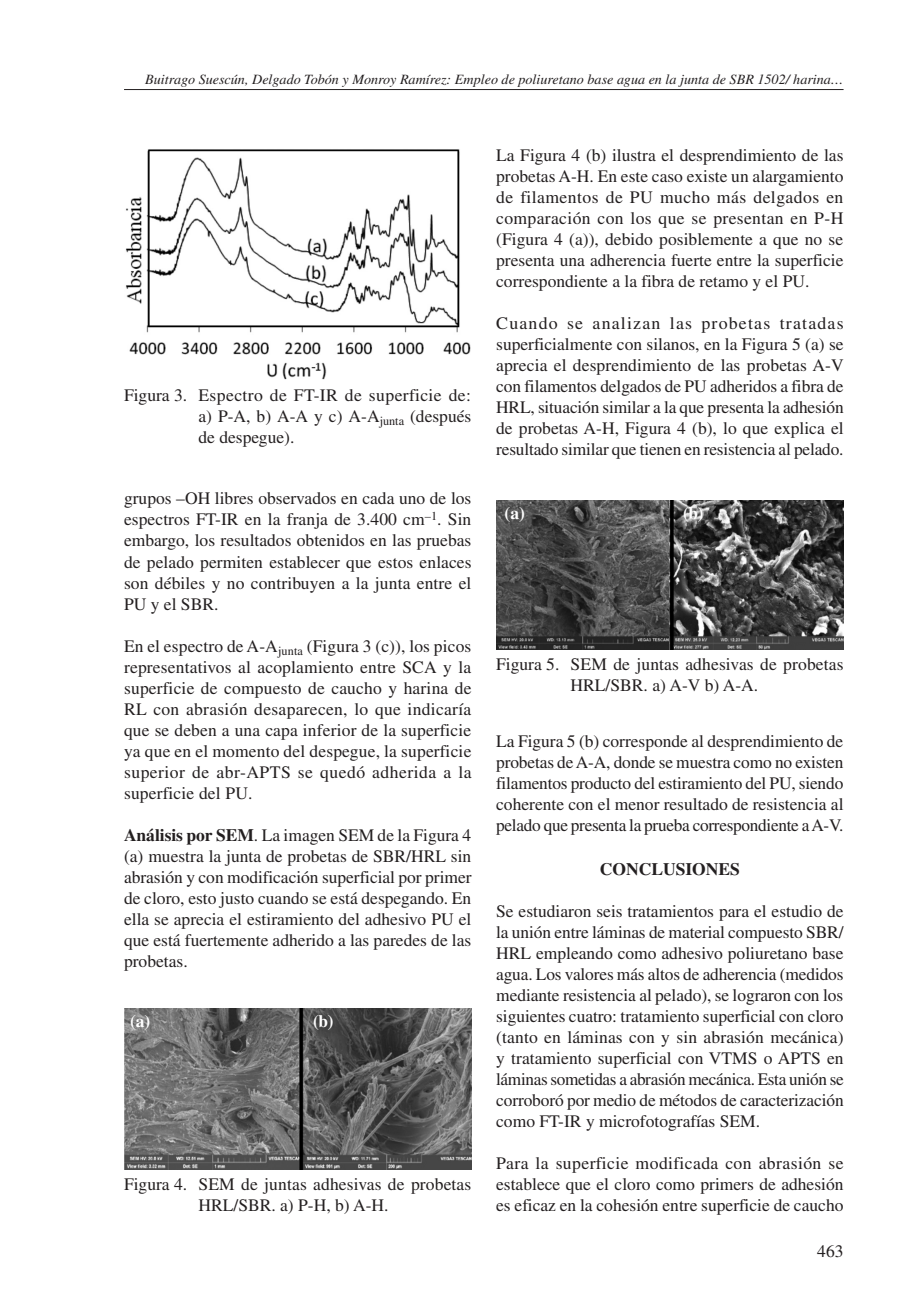
<style>
.page{position:relative;width:918px;height:1315px;background:#fff}
.page>*{position:absolute;margin:0;border:0;box-sizing:border-box;transform-origin:0 0}
._01-Texto_INGENIARE{font:17.5px/21px "Times LT Std";color:#231f20;text-align:justify}
._05-Figuras{font:17.5px/21px "Times LT Std";letter-spacing:.005em;color:#231f20;text-align:justify}
._01-FORMULAS{font:700 17.5px "Times LT Std";color:#fff}
._02-Subt_1{font:700 17.5px "Times LT Std";color:#231f20}
.t1{font:italic 14.17px "Times LT Std";color:#231f20}
.s1{font-weight:700}
</style>
<div class="page">
<hr style="left:124px;top:89px;width:719px;height:1px;background:#231f20">
<img style="left:125px;top:149px;width:346px;height:231px">
<img style="left:496px;top:500px;width:347px;height:149px">
<img style="left:124px;top:1008px;width:347px;height:161px">
<p class="t1" style="left:145px;top:72px;width:700px">Buitrago Suescún, Delgado Tobón y Monroy Ramírez: Empleo de poliuretano base agua en la junta de SBR 1502/ harina…</p>
<p class="_05-Figuras" style="left:198px;top:384px;width:274px;text-indent:-74px">Figura 3. Espectro de FT-IR de superficie de: a) P-A, b) A-A y c) A-A<sub>junta</sub> (después de despegue).</p>
<p class="_01-Texto_INGENIARE" style="left:124px;top:488px;width:349px">grupos –OH libres observados en cada uno de los espectros FT-IR en la franja de 3.400 cm<sup>–1</sup>. Sin embargo, los resultados obtenidos en las pruebas de pelado permiten establecer que estos enlaces son débiles y no contribuyen a la junta entre el PU y el SBR.</p>
<p class="_01-Texto_INGENIARE" style="left:124px;top:635px;width:349px">En el espectro de A-A<sub>junta</sub> (Figura 3 (c)), los picos representativos al acoplamiento entre SCA y la superficie de compuesto de caucho y harina de RL con abrasión desaparecen, lo que indicaría que se deben a una capa inferior de la superficie ya que en el momento del despegue, la superficie superior de abr-APTS se quedó adherida a la superficie del PU.</p>
<p class="_01-Texto_INGENIARE" style="left:124px;top:824px;width:349px"><span class="s1">Análisis por SEM</span>. La imagen SEM de la Figura 4 (a) muestra la junta de probetas de SBR/HRL sin abrasión y con modificación superficial por primer de cloro, esto justo cuando se está despegando. En ella se aprecia el estiramiento del adhesivo PU el que está fuertemente adherido a las paredes de las probetas.</p>
<p class="_01-FORMULAS" style="left:130px;top:1010px;width:22px">(a)</p>
<p class="_01-FORMULAS" style="left:313px;top:1010px;width:22px">(b)</p>
<p class="_05-Figuras" style="left:124px;top:1173px;width:349px;text-align:center">Figura 4. SEM de juntas adhesivas de probetas<br>HRL/SBR. a) P-H, b) A-H.</p>
<p class="_01-Texto_INGENIARE" style="left:496px;top:144px;width:349px">La Figura 4 (b) ilustra el desprendimiento de las probetas A-H. En este caso existe un alargamiento de filamentos de PU mucho más delgados en comparación con los que se presentan en P-H (Figura 4 (a)), debido posiblemente a que no se presenta una adherencia fuerte entre la superficie correspondiente a la fibra de retamo y el PU.</p>
<p class="_01-Texto_INGENIARE" style="left:496px;top:312px;width:349px">Cuando se analizan las probetas tratadas superficialmente con silanos, en la Figura 5 (a) se aprecia el desprendimiento de las probetas A-V con filamentos delgados de PU adheridos a fibra de HRL, situación similar a la que presenta la adhesión de probetas A-H, Figura 4 (b), lo que explica el resultado similar que tienen en resistencia al pelado.</p>
<p class="_01-FORMULAS" style="left:504px;top:503px;width:22px">(a)</p>
<p class="_01-FORMULAS" style="left:683px;top:503px;width:22px">(b)</p>
<p class="_05-Figuras" style="left:570px;top:653px;width:274px;text-indent:-74px">Figura 5. SEM de juntas adhesivas de probetas<br>HRL/SBR. a) A-V b) A-A.</p>
<p class="_01-Texto_INGENIARE" style="left:496px;top:730px;width:349px">La Figura 5 (b) corresponde al desprendimiento de probetas de A-A, donde se muestra como no existen filamentos producto del estiramiento del PU, siendo coherente con el menor resultado de resistencia al pelado que presenta la prueba correspondiente a A-V.</p>
<p class="_02-Subt_1" style="left:600px;top:858px;width:142px">CONCLUSIONES</p>
<p class="_01-Texto_INGENIARE" style="left:496px;top:900px;width:349px">Se estudiaron seis tratamientos para el estudio de la unión entre láminas de material compuesto SBR/ HRL empleando como adhesivo poliuretano base agua. Los valores más altos de adherencia (medidos mediante resistencia al pelado), se lograron con los siguientes cuatro: tratamiento superficial con cloro (tanto en láminas con y sin abrasión mecánica) y tratamiento superficial con VTMS o APTS en láminas sometidas a abrasión mecánica. Esta unión se corroboró por medio de métodos de caracterización como FT-IR y microfotografías SEM.</p>
<p class="_01-Texto_INGENIARE" style="left:496px;top:1152px;width:349px">Para la superficie modificada con abrasión se establece que el cloro como primers de adhesión es eficaz en la cohesión entre superficie de caucho</p>
<p class="_01-Texto_INGENIARE" style="left:817px;top:1241px;width:28px">463</p>
</div>
